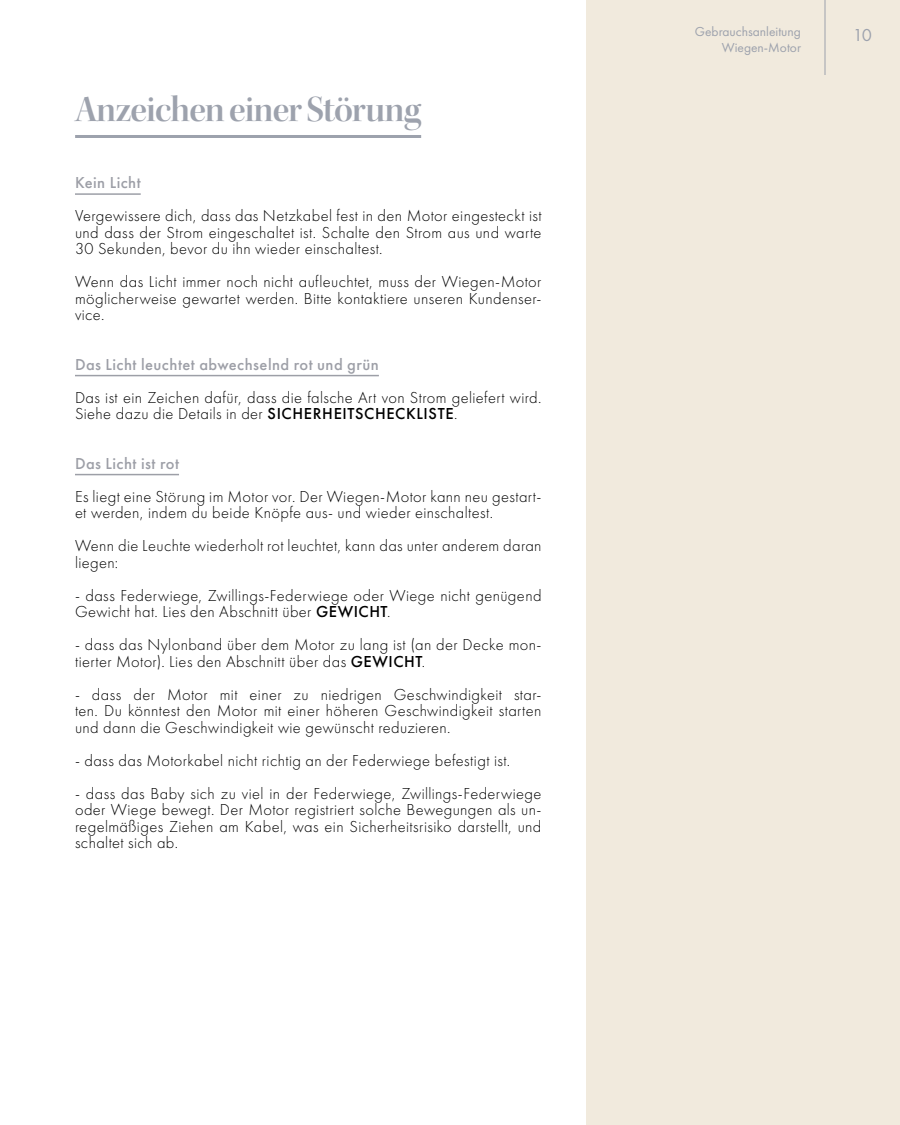
<style>
.page{position:relative;width:900px;height:1125px;background:#fff}
.page>*{position:absolute;margin:0;border:0;box-sizing:border-box;transform-origin:0 0}
.t1{font:37.5px "Kepler Std Semibold Disp";letter-spacing:-.025em;color:#9da2ad}
.t2{font:18px "Futura PT";color:#9da2ad}
.t3{font:300 16.5px/16.5px "Futura PT";letter-spacing:.025em;color:#000}
.t4{font:500 16.5px "Futura PT";letter-spacing:.025em;color:#9d9fa7}
.t5{font:13.5px/16.2px "Futura PT";color:#9da2ad;text-align:right}
.s1{font-weight:500}
</style>
<div class="page">
<div style="left:586px;top:0;width:314px;height:1125px;background:#f1eadd"></div>
<hr style="left:825px;top:0;width:1px;height:75px;background:#9da2ad">
<hr style="left:75px;top:193px;width:66px;height:2px;background:#9d9fa7">
<hr style="left:75px;top:375px;width:304px;height:1px;background:#9d9fa7">
<hr style="left:75px;top:474px;width:104px;height:1px;background:#9d9fa7">
<hr style="left:75px;top:135px;width:346px;height:3px;background:#9da2ad">
<h1 class="t1" style="left:75px;top:88px;width:348px">Anzeichen einer Störung</h1>
<p class="t4" style="left:75px;top:173px;width:67px">Kein Licht</p>
<p class="t3" style="left:75px;top:207px;width:468px;text-align:justify">Vergewissere dich, dass das Netzkabel fest in den Motor eingesteckt ist und dass der Strom eingeschaltet ist. Schalte den Strom aus und warte 30 Sekunden, bevor du ihn wieder einschaltest.</p>
<p class="t3" style="left:75px;top:273px;width:468px;text-align:justify">Wenn das Licht immer noch nicht aufleuchtet, muss der Wiegen-Motor möglicherweise gewartet werden. Bitte kontaktiere unseren Kundenser&shy;vice.</p>
<p class="t4" style="left:75px;top:354px;width:305px">Das Licht leuchtet abwechselnd rot und grün</p>
<p class="t3" style="left:75px;top:389px;width:468px">Das ist ein Zeichen dafür, dass die falsche Art von Strom geliefert wird.<br>Siehe dazu die Details in der <span class="s1">SICHERHEITSCHECKLISTE</span>.</p>
<p class="t4" style="left:75px;top:453px;width:106px">Das Licht ist rot</p>
<p class="t3" style="left:75px;top:488px;width:468px">Es liegt eine Störung im Motor vor. Der Wiegen-Motor kann neu gestart&shy;et werden, indem du beide Knöpfe aus- und wieder einschaltest.</p>
<p class="t3" style="left:75px;top:537px;width:468px">Wenn die Leuchte wiederholt rot leuchtet, kann das unter anderem daran liegen:</p>
<p class="t3" style="left:75px;top:587px;width:468px">- dass Federwiege, Zwillings-Federwiege oder Wiege nicht genügend<br>Gewicht hat. Lies den Abschnitt über <span class="s1">GEWICHT</span>.</p>
<p class="t3" style="left:75px;top:636px;width:468px">- dass das Nylonband über dem Motor zu lang ist (an der Decke mon&shy;tierter Motor). Lies den Abschnitt über das <span class="s1">GEWICHT</span>.</p>
<p class="t3" style="left:75px;top:686px;width:468px;text-align:justify">- dass der Motor mit einer zu niedrigen Geschwindigkeit star&shy;ten. Du könntest den Motor mit einer höheren Geschwindigkeit starten und dann die Geschwindigkeit wie gewünscht reduzieren.</p>
<p class="t3" style="left:75px;top:752px;width:437px">- dass das Motorkabel nicht richtig an der Federwiege befestigt ist.</p>
<p class="t3" style="left:75px;top:785px;width:468px;text-align:justify">- dass das Baby sich zu viel in der Federwiege, Zwillings-Federwiege oder Wiege bewegt. Der Motor registriert solche Bewegungen als un&shy;regelmäßiges Ziehen am Kabel, was ein Sicherheitsrisiko darstellt, und schaltet sich ab.</p>
<p class="t5" style="left:695px;top:23px;width:108px">Gebrauchsanleitung<br>Wiegen-Motor</p>
<p class="t2" style="left:853px;top:25px;width:21px">10</p>
</div>
